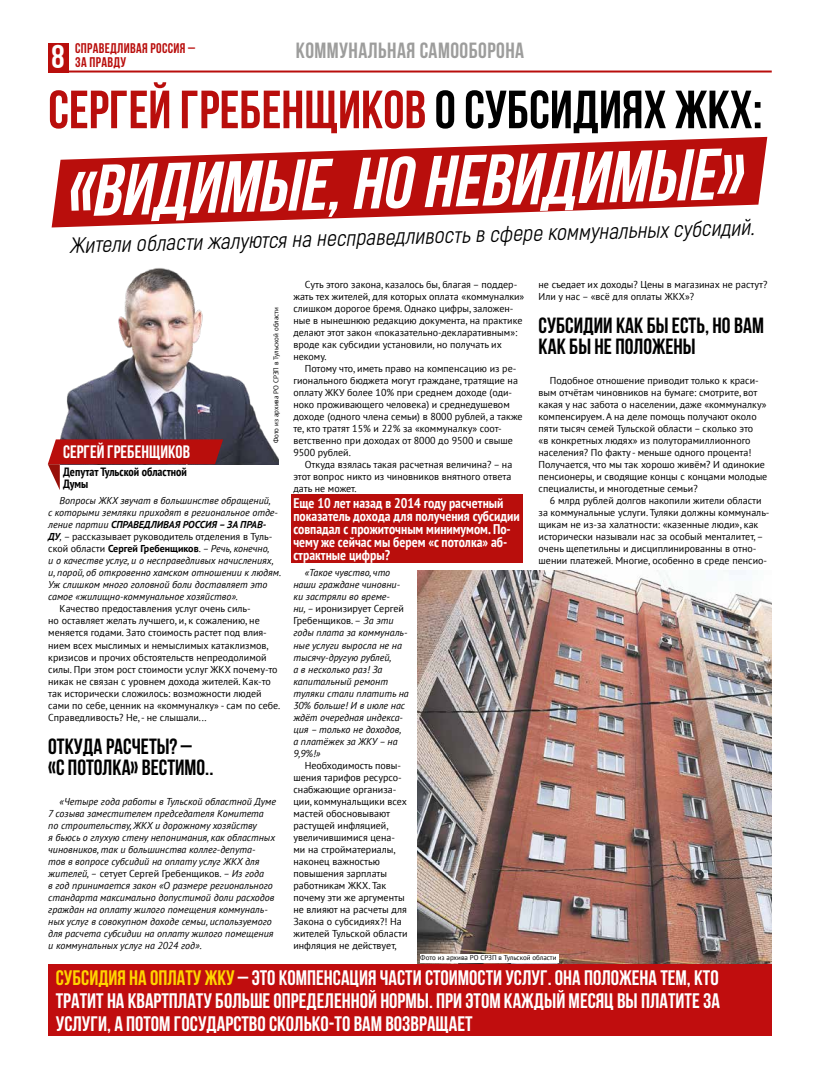
<style>
.page{position:relative;width:820px;height:1078px;background:#fff}
.page>*{position:absolute;margin:0;border:0;box-sizing:border-box;transform-origin:0 0}
.t1{font:italic 700 72.6px "Bebas Neue";color:#fff}
.t2{font:700 53.6px "Bebas Neue";color:#b90e0c}
.t3{font:33px "Bebas Neue Cyrillic";color:#fff}
.t4{font:700 22px/21px "Bebas Neue";color:#000}
.t5{font:italic 22px "Akrobat";color:#000}
.t6{font:700 22px "Bebas Neue";letter-spacing:.02em;color:#9d9d9c}
.t7{font:700 21px/23px "Bebas Neue";color:#fff;text-align:justify}
.t8{font:700 18px "Bebas Neue";color:#fff}
.t9{font:700 condensed 14px/13px "PT Sans";color:#fff}
.t10{font:700 14px/14px "Bebas Neue";letter-spacing:.02em;color:#b90e0c}
.t11{font:700 condensed 12px/12px "PT Sans";color:#000}
.t12{font:10px/12px "PT Sans";color:#000}
.t13{font:italic 10px/12px "PT Sans";color:#000}
.t14{font:7px "PT Sans";color:#000}
.s1{color:#000}
.s2{font-weight:700}
.s3{font-style:normal}
.s4{font-weight:700;font-style:normal}
.s5{color:#ffd500}
</style>
<div class="page">
<hr style="left:69px;top:70px;width:702px;height:2px;background:#b90e0c">
<div style="left:48px;top:43px;width:21px;height:29px;background:#b90e0c"></div>
<svg style="left:52px;top:137px;width:715px;height:90px;fill:#b90e0c"></svg>
<div style="left:290px;top:494px;width:232px;height:69px;background:#b90e0c"></div>
<img style="left:417px;top:570px;width:354px;height:393px">
<img style="left:61px;top:268px;width:217px;height:197px">
<svg style="left:48px;top:439px;width:175px;height:51px"></svg>
<div style="left:48px;top:963px;width:723px;height:72px;background:#c00d0e"></div>
<div style="left:420px;top:954px;width:138px;height:8px;background:#fff"></div>
<h3 class="t6" style="left:296px;top:39px;width:230px">КОММУНАЛЬНАЯ САМООБОРОНА</h3>
<h3 class="t3" style="left:52px;top:39px;width:15px">8</h3>
<h3 class="t10" style="left:75px;top:41px;width:121px">СПРАВЕДЛИВАЯ РОССИЯ –<br>ЗА ПРАВДУ</h3>
<h2 class="t2" style="left:48px;top:80px;width:715px">Сергей Гребенщиков <span class="s1">о субсидиях ЖКХ:</span></h2>
<h1 class="t1" style="left:64px;top:149px;width:677px;rotate:-1deg">«видимые, но невидимые»</h1>
<h3 class="t5" style="left:69px;top:235px;width:686px;rotate:-2deg">Жители области жалуются на несправедливость в сфере коммунальных субсидий.</h3>
<h3 class="t8" style="left:63px;top:441px;width:128px">сергей гребенщиков</h3>
<p class="t11" style="left:63px;top:466px;width:125px">Депутат Тульской областной<br>Думы</p>
<p class="t14" style="left:271px;top:443px;width:138px;rotate:-90deg">Фото из архива РО СРЗП в Тульской области</p>
<p class="t13" style="left:48px;top:494px;width:234px;text-indent:11px">Вопросы ЖКХ звучат в большинстве обращений,<br>с которыми земляки приходят в региональное отде&shy;ление партии <span class="s2">СПРАВЕДЛИВАЯ РОССИЯ – ЗА ПРАВ-ДУ</span>, <span class="s3">– рассказывает руководитель отделения в Туль&shy;ской области</span> <span class="s4">Сергей Гребенщиков</span><span class="s3">.</span> – Речь, конечно,<br>и о качестве услуг, и о несправедливых начислениях, и, порой, об откровенно хамском отношении к людям.<br>Уж слишком много головной боли доставляет это самое «жилищно-коммунальное хозяйство».</p>
<p class="t12" style="left:48px;top:602px;width:233px;text-indent:11px">Качество предоставления услуг очень силь-<br>но оставляет желать лучшего, и, к сожалению, не меняется годами. Зато стоимость растет под влия&shy;нием всех мыслимых и немыслимых катаклизмов, кризисов и прочих обстоятельств непреодолимой силы. При этом рост стоимости услуг ЖКХ почему-то никак не связан с уровнем дохода жителей. Как-то так исторически сложилось: возможности людей сами по себе, ценник на «коммуналку» - сам по себе.<br>Справедливость? Не, - не слышали...</p>
<h3 class="t4" style="left:48px;top:735px;width:167px">Откуда расчеты? – «с потолка» вестимо..</h3>
<p class="t13" style="left:48px;top:794px;width:229px;text-indent:11px">«Четыре года работы в Тульской областной Думе 7 созыва заместителем председателя Комитета по строительству, ЖКХ и дорожному хозяйству<br>я бьюсь о глухую стену непонимания, как областных чиновников, так и большинства коллег-депута-<br>тов в вопросе субсидий на оплату услуг ЖКХ для жителей, – <span class="s3">сетует Сергей Гребенщиков.</span> – Из года<br>в год принимается закон «О размере регионального стандарта максимально допустимой доли расходов граждан на оплату жилого помещения коммуналь&shy;ных услуг в совокупном доходе семьи, используемого для расчета субсидии на оплату жилого помещения и коммунальных услуг на 2024 год».</p>
<p class="t12" style="left:293px;top:278px;width:232px;text-indent:11px">Суть этого закона, казалось бы, благая – поддер&shy;жать тех жителей, для которых оплата «коммуналки» слишком дорогое бремя. Однако цифры, заложен&shy;ные в нынешнюю редакцию документа, на практике делают этот закон «показательно-декларативным»: вроде как субсидии установили, но получать их некому.</p>
<p class="t12" style="left:293px;top:362px;width:230px;text-indent:11px">Потому что, иметь право на компенсацию из ре&shy;гионального бюджета могут граждане, тратящие на оплату ЖКУ более 10% при среднем доходе (оди&shy;ноко проживающего человека) и среднедушевом доходе (одного члена семьи) в 8000 рублей, а также те, кто тратят 15% и 22% за «коммуналку» соот&shy;ветственно при доходах от 8000 до 9500 и свыше 9500 рублей.</p>
<p class="t12" style="left:293px;top:458px;width:220px;text-align:justify;text-indent:11px">Откуда взялась такая расчетная величина? – на этот вопрос никто из чиновников внятного ответа дать не может.</p>
<h3 class="t9" style="left:293px;top:496px;width:228px">Еще 10 лет назад в 2014 году расчетный показатель дохода для получения субсидии совпадал с прожиточным минимумом. По&shy;чему же сейчас мы берем «с потолка» аб&shy;страктные цифры?</h3>
<p class="t13" style="left:293px;top:566px;width:117px;text-indent:11px">«Такое чувство, что наши граждане чиновни&shy;ки застряли во време-<br>ни, – <span class="s3">иронизирует Сергей<br>Гребенщиков. –</span> За эти годы плата за коммуналь&shy;ные услуги выросла не на тысячу-другую рублей,<br>а в несколько раз! За капитальный ремонт туляки стали платить на<br>30% больше! И в июле нас ждёт очередная индекса&shy;ция – только не доходов,<br>а платёжек за ЖКУ – на<br>9,9%!»</p>
<p class="t12" style="left:293px;top:758px;width:116px;text-indent:11px">Необходимость повы&shy;шения тарифов ресурсо&shy;снабжающие организа&shy;ции, коммунальщики всех мастей обосновывают растущей инфляцией, увеличившимися цена&shy;ми на стройматериалы, наконец важностью повышения зарплаты работникам ЖКХ. Так почему эти же аргументы не влияют на расчеты для<br>Закона о субсидиях?! На жителей Тульской области инфляция не действует,</p>
<p class="t12" style="left:538px;top:278px;width:230px">не съедает их доходы? Цены в магазинах не растут?<br>Или у нас – «всё для оплаты ЖКХ»?</p>
<h3 class="t4" style="left:538px;top:315px;width:227px">Субсидии как бы есть, но вам как бы не положены</h3>
<p class="t12" style="left:538px;top:374px;width:230px;text-indent:11px">Подобное отношение приводит только к краси&shy;вым отчётам чиновников на бумаге: смотрите, вот какая у нас забота о населении, даже «коммуналку» компенсируем. А на деле помощь получают около пяти тысяч семей Тульской области – сколько это<br>«в конкретных людях» из полуторамиллионного населения? По факту - меньше одного процента!<br>Получается, что мы так хорошо живём? И одинокие пенсионеры, и сводящие концы с концами молодые специалисты, и многодетные семьи?</p>
<p class="t12" style="left:538px;top:494px;width:232px;text-indent:11px">6 млрд рублей долгов накопили жители области за коммунальные услуги. Туляки должны коммуналь&shy;щикам не из-за халатности: «казенные люди», как исторически называли нас за особый менталитет, – очень щепетильны и дисциплинированны в отно&shy;шении платежей. Многие, особенно в среде пенсио-</p>
<p class="t14" style="left:420px;top:952px;width:138px">Фото из архива РО СРЗП в Тульской области</p>
<h3 class="t7" style="left:56px;top:965px;width:665px"><span class="s5">Субсидия на оплату ЖКУ</span> – это компенсация части стоимости услуг. Она положена тем, кто тратит на квартплату больше определенной нормы. При этом каждый месяц вы платите за услуги, а потом государство сколько-то вам возвращает</h3>
</div>
